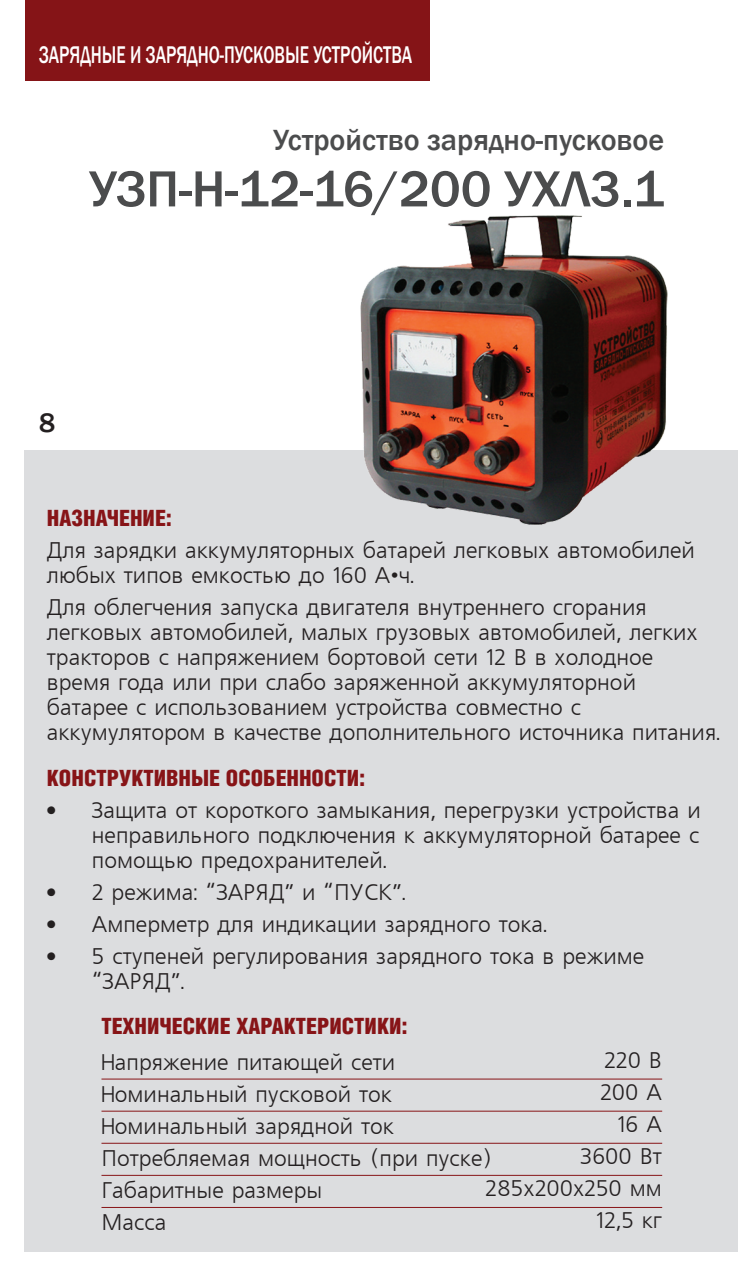
<style>
.page{position:relative;width:738px;height:1276px;background:#fff}
.page>*{position:absolute;margin:0;border:0;box-sizing:border-box;transform-origin:0 0}
.t1{font:500 52.5px "Franklin Gothic";color:#4b4c4d}
.t2{font:500 30px "Franklin Gothic";color:#4b4c4d}
.t3{font:500 27.5px "Franklin Gothic";color:#231f20}
.t4{font:500 25px "Franklin Gothic";color:#fff;scale:.69 1}
.t5{font:22.5px/32px "Free Set Cyrillic";color:#231f20}
.t6{font:900 22.5px "Helios Cond";color:#871417}
.s1{font-family:"Free Set";font-weight:700}
</style>
<div class="page">
<div style="left:25px;top:450px;width:712px;height:801px;background:#dcdddf"></div>
<div style="left:25px;top:0;width:404px;height:81px;background:#851417"></div>
<hr style="left:101px;top:1078px;width:560px;height:1px;background:#871417">
<hr style="left:101px;top:1110px;width:560px;height:1px;background:#871417">
<hr style="left:101px;top:1142px;width:560px;height:1px;background:#871417">
<hr style="left:101px;top:1175px;width:560px;height:1px;background:#871417">
<hr style="left:101px;top:1207px;width:560px;height:1px;background:#871417">
<img style="left:360px;top:215px;width:307px;height:310px">
<p class="t4" style="left:39px;top:39px;width:542px">ЗАРЯДНЫЕ И ЗАРЯДНО-ПУСКОВЫЕ УСТРОЙСТВА</p>
<h2 class="t2" style="left:273px;top:121px;width:392px">Устройство зарядно-пусковое</h2>
<h1 class="t1" style="left:89px;top:156px;width:575px">УЗП-Н-12-16/200 УХЛ3.1</h1>
<p class="t3" style="left:39px;top:406px;width:18px">8</p>
<p class="t6" style="left:47px;top:505px;width:126px">НАЗНАЧЕНИЕ:</p>
<p class="t5" style="left:47px;top:539px;width:649px;line-height:25px">Для зарядки аккумуляторных батарей легковых автомобилей любых типов емкостью до 160 А•ч.</p>
<p class="t5" style="left:47px;top:596px;width:674px;line-height:25px">Для облегчения запуска двигателя внутреннего сгорания легковых автомобилей, малых грузовых автомобилей, легких тракторов с напряжением бортовой сети 12 В в холодное время года или при слабо заряженной аккумуляторной батарее с использованием устройства совместно с аккумулятором в качестве дополнительного источника питания.</p>
<p class="t6" style="left:47px;top:764px;width:319px">КОНСТРУКТИВНЫЕ ОСОБЕННОСТИ:</p>
<p class="t5" style="left:92px;top:798px;width:610px;line-height:25px;text-align:justify;text-indent:-45px"><span class="s1">•</span> Защита от короткого замыкания, перегрузки устройства и неправильного подключения к аккумуляторной батарее с помощью предохранителей.</p>
<p class="t5" style="left:47px;top:877px;width:360px"><span class="s1">•</span> 2 режима: “ЗАРЯД” и “ПУСК”.</p>
<p class="t5" style="left:47px;top:909px;width:501px"><span class="s1">•</span> Амперметр для индикации зарядного тока.</p>
<p class="t5" style="left:92px;top:945px;width:553px;line-height:25px;text-indent:-45px"><span class="s1">•</span> 5 ступеней регулирования зарядного тока в режиме “ЗАРЯД”.</p>
<p class="t6" style="left:101px;top:1013px;width:307px">ТЕХНИЧЕСКИЕ ХАРАКТЕРИСТИКИ:</p>
<p class="t5" style="left:101px;top:1047px;width:391px">Напряжение питающей сети<br>Номинальный пусковой ток<br>Номинальный зарядной ток<br>Потребляемая мощность (при пуске)<br>Габаритные размеры<br>Масса</p>
<p class="t5" style="left:485px;top:1045px;width:178px;text-align:right">220 В<br>200 А<br>16 А<br>3600 Вт<br>285х200х250 мм<br>12,5 кг</p>
</div>
